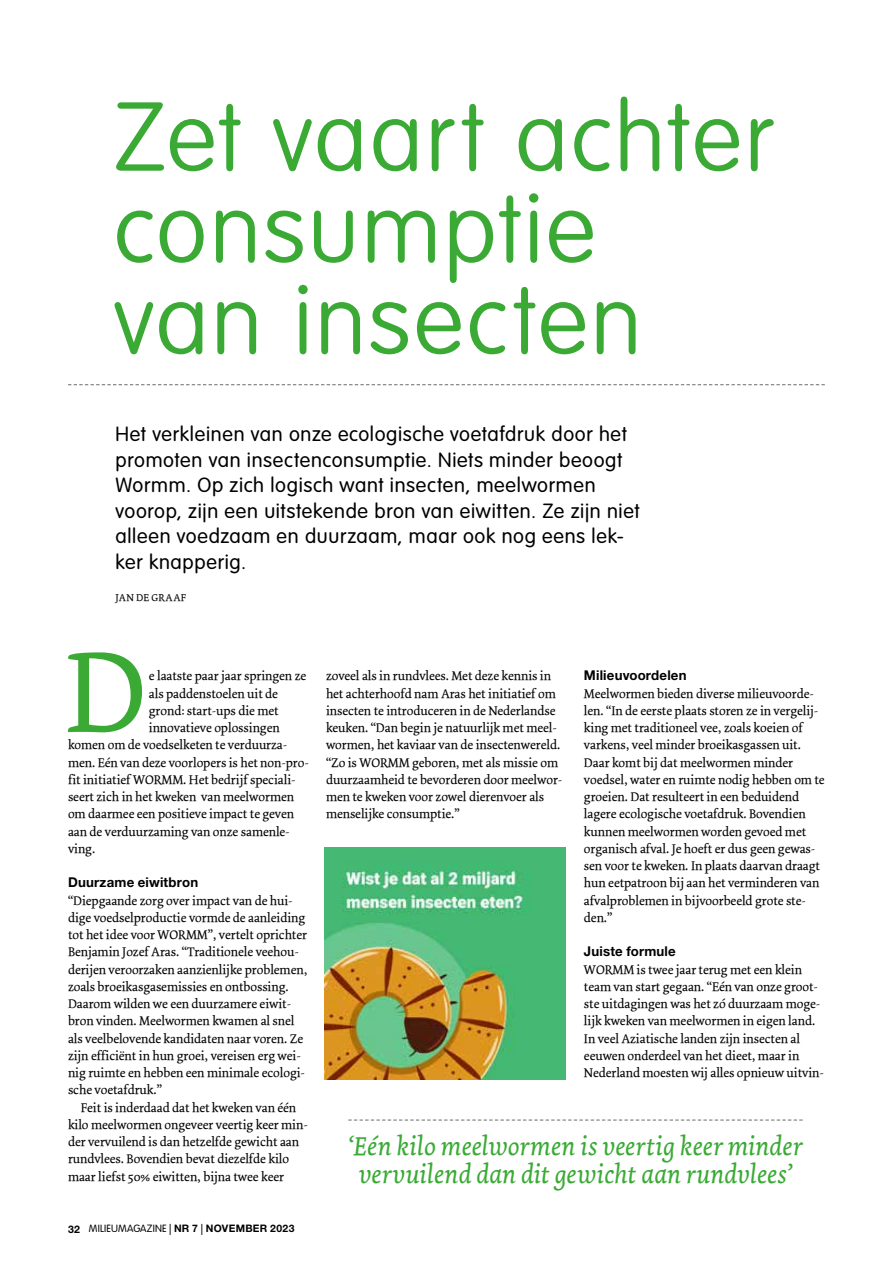
<style>
.page{position:relative;width:893px;height:1263px;background:#fff}
.page>*{position:absolute;margin:0;border:0;box-sizing:border-box;transform-origin:0 0}
.MM_bodytekst_initiaal{font:120.9px "Dolly Roman";color:#3aaa35}
.MM_chapeau{font:100 96px/91.5px "VAG Rounded Std";letter-spacing:.025em;color:#3aaa35}
.MM_streamer{font:italic 27px/28.5px "Dolly";color:#3aaa35;text-align:center}
.MM_intro{font:300 20.25px/25.5px "VAG Rounded Std";letter-spacing:.035em;color:#000}
.MM_tussenkop{font:700 13.5px "Helvetica Neue LT Std";letter-spacing:.015em;color:#000}
.MM_bodytekst{font:13.2px/17.2px "Dolly Roman";letter-spacing:-.005em;color:#000}
.MM_bodytekst_initiaal-2{font:13.2px "Dolly Roman";letter-spacing:-.005em;color:#000}
.MM_auteur{font:10.5px "Dolly Small Caps";letter-spacing:.045em;color:#000}
.t1{font:300 10.35px "VAG Rounded Std";letter-spacing:.02em;color:#000}
.s1{font-family:"Helvetica Neue LT Std";font-weight:700;font-size:10.5px}
.s2{font-family:"Helvetica Neue LT Std";font-weight:700}
</style>
<div class="page">
<svg style="left:68px;top:384px;width:757px;height:1px"></svg>
<svg style="left:348px;top:1119px;width:455px;height:1px"></svg>
<img style="left:325px;top:847px;width:241px;height:233px">
<p class="MM_chapeau" style="left:113px;top:95px;width:663px">Zet vaart achter consumptie<br>van insecten</p>
<p class="MM_intro" style="left:116px;top:422px;width:526px">Het verkleinen van onze ecologische voetafdruk door het promoten van insectenconsumptie. Niets minder beoogt Wormm. Op zich logisch want insecten, meelwormen voorop, zijn een uitstekende bron van eiwitten. Ze zijn niet alleen voedzaam en duurzaam, maar ook nog eens lek&shy;ker knapperig.</p>
<p class="MM_auteur" style="left:116px;top:591px;width:72px">JAN DE GRAAF</p>
<p class="MM_bodytekst_initiaal" style="left:65px;top:621px;width:84px">D</p>
<p class="MM_bodytekst_initiaal-2" style="left:149px;top:668px;width:159px">e laatste paar jaar springen ze</p>
<p class="MM_bodytekst_initiaal-2" style="left:149px;top:685px;width:131px">als paddenstoelen uit de</p>
<p class="MM_bodytekst_initiaal-2" style="left:149px;top:703px;width:131px">grond: start-ups die met</p>
<p class="MM_bodytekst_initiaal-2" style="left:149px;top:720px;width:132px">innovatieve oplossingen</p>
<p class="MM_bodytekst_initiaal-2" style="left:68px;top:737px;width:221px">komen om de voedselketen te verduurza-</p>
<p class="MM_bodytekst_initiaal-2" style="left:68px;top:754px;width:242px">men. Eén van deze voorlopers is het non-pro-</p>
<p class="MM_bodytekst_initiaal-2" style="left:68px;top:772px;width:229px">fit initiatief WORMM. Het bedrijf speciali-</p>
<p class="MM_bodytekst_initiaal-2" style="left:68px;top:789px;width:228px">seert zich in het kweken van meelwormen</p>
<p class="MM_bodytekst_initiaal-2" style="left:68px;top:806px;width:228px">om daarmee een positieve impact te geven</p>
<p class="MM_bodytekst_initiaal-2" style="left:68px;top:823px;width:223px">aan de verduurzaming van onze samenle-</p>
<p class="MM_bodytekst_initiaal-2" style="left:68px;top:841px;width:29px">ving.</p>
<p class="MM_tussenkop" style="left:68px;top:874px;width:132px">Duurzame eiwitbron</p>
<p class="MM_bodytekst" style="left:68px;top:892px;width:241px">“Diepgaande zorg over impact van de hui&shy;dige voedselproductie vormde de aanleiding tot het idee voor WORMM”, vertelt oprichter Benjamin Jozef Aras. “Traditionele veehou&shy;derijen veroorzaken aanzienlijke problemen, zoals broeikasgasemissies en ontbossing.<br>Daarom wilden we een duurzamere eiwit&shy;bron vinden. Meelwormen kwamen al snel als veelbelovende kandidaten naar voren. Ze zijn efficiënt in hun groei, vereisen erg wei&shy;nig ruimte en hebben een minimale ecologi&shy;sche voetafdruk.”</p>
<p class="MM_bodytekst" style="left:68px;top:1099px;width:241px;text-indent:13px">Feit is inderdaad dat het kweken van één kilo meelwormen ongeveer veertig keer min&shy;der vervuilend is dan hetzelfde gewicht aan rundvlees. Bovendien bevat diezelfde kilo maar liefst 50% eiwitten, bijna twee keer</p>
<p class="t1" style="left:68px;top:1223px;width:228px"><span class="s1">32</span> MILIEUMAGAZINE | <span class="s2">NR 7</span> | <span class="s2">November 2023</span></p>
<p class="MM_bodytekst" style="left:326px;top:668px;width:238px">zoveel als in rundvlees. Met deze kennis in het achterhoofd nam Aras het initiatief om insecten te introduceren in de Nederlandse keuken. “Dan begin je natuurlijk met meel&shy;wormen, het kaviaar van de insectenwereld. “Zo is WORMM geboren, met als missie om duurzaamheid te bevorderen door meelwor&shy;men te kweken voor zowel dierenvoer als menselijke consumptie.”</p>
<p class="MM_tussenkop" style="left:584px;top:667px;width:104px">Milieuvoordelen</p>
<p class="MM_bodytekst" style="left:584px;top:685px;width:242px">Meelwormen bieden diverse milieuvoorde&shy;len. “In de eerste plaats storen ze in vergelij&shy;king met traditioneel vee, zoals koeien of varkens, veel minder broeikasgassen uit.<br>Daar komt bij dat meelwormen minder voedsel, water en ruimte nodig hebben om te groeien. Dat resulteert in een beduidend lagere ecologische voetafdruk. Bovendien kunnen meelwormen worden gevoed met organisch afval. Je hoeft er dus geen gewas&shy;sen voor te kweken. In plaats daarvan draagt hun eetpatroon bij aan het verminderen van afvalproblemen in bijvoorbeeld grote ste&shy;den.”</p>
<p class="MM_tussenkop" style="left:584px;top:943px;width:93px">Juiste formule</p>
<p class="MM_bodytekst" style="left:584px;top:961px;width:241px">WORMM is twee jaar terug met een klein team van start gegaan. “Eén van onze groot&shy;ste uitdagingen was het zó duurzaam moge&shy;lijk kweken van meelwormen in eigen land.<br>In veel Aziatische landen zijn insecten al eeuwen onderdeel van het dieet, maar in Nederland moesten wij alles opnieuw uitvin-</p>
<p class="MM_streamer" style="left:348px;top:1132px;width:456px">‘Eén kilo meelwormen is veertig keer minder vervuilend dan dit gewicht aan rundvlees’</p>
</div>
